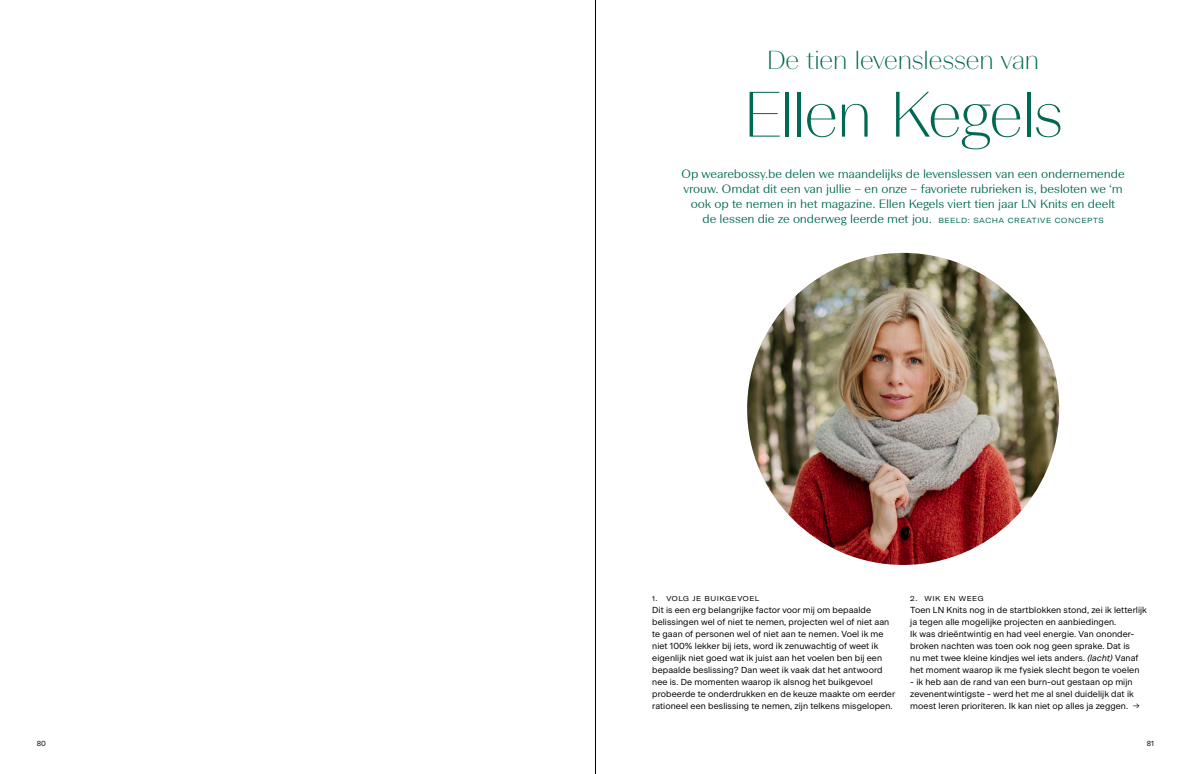
<style>
.page{position:relative;width:1191px;height:774px;background:#fff}
.page>*{position:absolute;margin:0;border:0;box-sizing:border-box;transform-origin:0 0}
.t1{font:100 64px "Beausite Grand";letter-spacing:-.03em;color:#006951}
.t2{font:100 26px "Beausite Grand";letter-spacing:-.015em;color:#006951}
.t3{font:300 12px/15px "Beausite Fit";letter-spacing:-.01em;color:#006951;text-align:center}
.t4{font:8.8px/12px "Beausite Classic Clear";letter-spacing:.01em;color:#000}
.t5{font:7.3px "Beausite Classic Clear";color:#000}
.t6{font:expanded 7px "GT America";letter-spacing:.07em;color:#000}
.s1{font-family:"GT America";font-weight:400;font-stretch:expanded;font-size:7.3px}
.s2{font-style:italic}
.s3{font-family:"Beausite Classic";font-weight:300}
</style>
<div class="page">
<img style="left:747px;top:253px;width:312px;height:312px;border-radius:156px">
<hr style="left:595px;top:0;width:1px;height:774px;background:#000">
<h2 class="t2" style="left:767px;top:43px;width:274px">De tien levenslessen van</h2>
<h1 class="t1" style="left:743px;top:73px;width:321px">Ellen Kegels</h1>
<p class="t3" style="left:681px;top:166px;width:444px">Op wearebossy.be delen we maandelijks de levenslessen van een ondernemende vrouw. Omdat dit een van jullie – en onze – favoriete rubrieken is, besloten we ‘m ook op te nemen in het magazine. Ellen Kegels viert tien jaar LN Knits en deelt<br>de lessen die ze onderweg leerde met jou. <span class="s1">BEELD: SACHA CREATIVE CONCEPTS</span></p>
<p class="t6" style="left:652px;top:594px;width:109px">1. VOLG JE BUIKGEVOEL</p>
<p class="t4" style="left:652px;top:603px;width:244px">Dit is een erg belangrijke factor voor mij om bepaalde belissingen wel of niet te nemen, projecten wel of niet aan te gaan of personen wel of niet aan te nemen. Voel ik me niet 100% lekker bij iets, word ik zenuwachtig of weet ik eigenlijk niet goed wat ik juist aan het voelen ben bij een bepaalde beslissing? Dan weet ik vaak dat het antwoord nee is. De momenten waarop ik alsnog het buikgevoel probeerde te onderdrukken en de keuze maakte om eerder rationeel een beslissing te nemen, zijn telkens misgelopen.</p>
<p class="t6" style="left:910px;top:594px;width:75px">2. WIK EN WEEG</p>
<p class="t4" style="left:910px;top:603px;width:238px">Toen LN Knits nog in de startblokken stond, zei ik letterlijk ja tegen alle mogelijke projecten en aanbiedingen.<br>Ik was drieëntwintig en had veel energie. Van ononder&shy;broken nachten was toen ook nog geen sprake. Dat is<br>nu met twee kleine kindjes wel iets anders. <span class="s2">(lacht)</span> Vanaf het moment waarop ik me fysiek slecht begon te voelen</p>
<p class="t4" style="left:910px;top:675px;width:231px">- ik heb aan de rand van een burn-out gestaan op mijn zevenentwintigste - werd het me al snel duidelijk dat ik moest leren prioriteren. Ik kan niet op alles ja zeggen. <span class="s3">→</span></p>
<p class="t5" style="left:37px;top:738px;width:11px">80</p>
<p class="t5" style="left:1146px;top:738px;width:9px">81</p>
</div>
